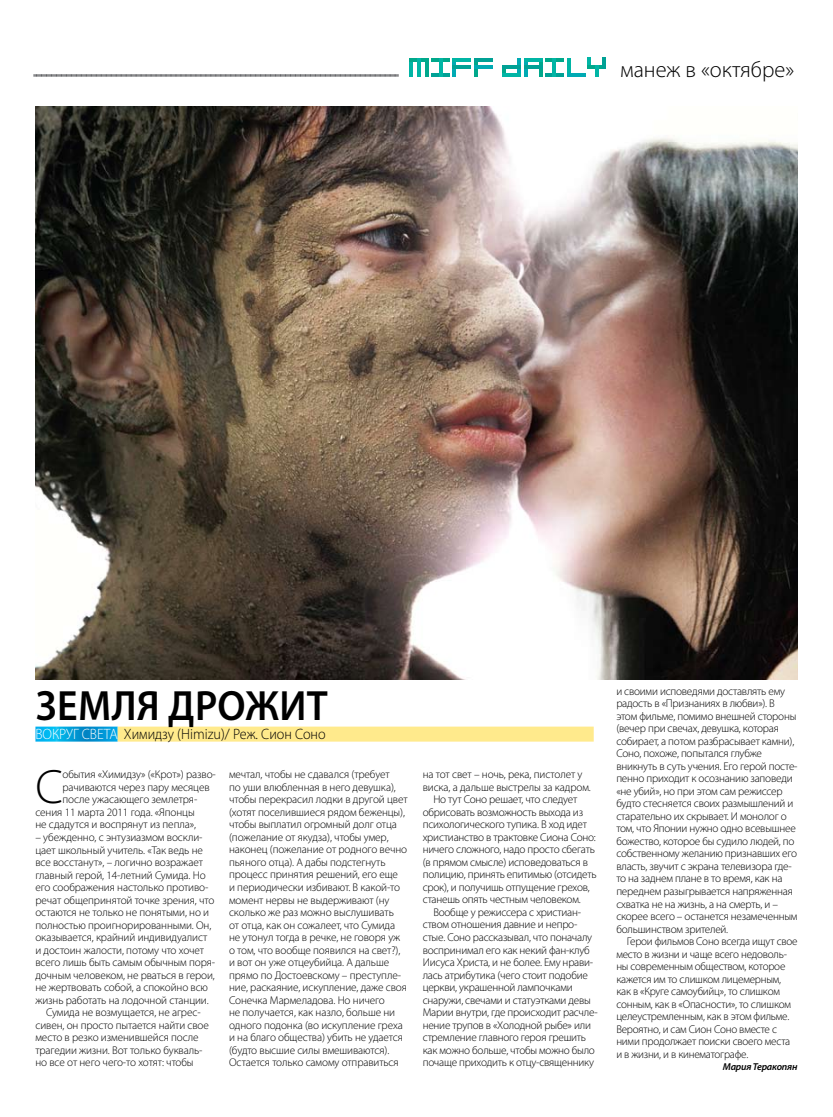
<style>
.page{position:relative;width:833px;height:1117px;background:#fff}
.page>*{position:absolute;margin:0;border:0;box-sizing:border-box;transform-origin:0 0}
.t1{font:300 48.38px "Myriad Pro";color:#000}
.t2{font:600 42.5px "Myriad Pro";color:#000;scale:.94 1}
.t3{font:300 22.38px "Myriad Pro";color:#000}
.t4{font:300 15px "Myriad Pro";color:#000;scale:.95 1}
.t5{font:300 11.25px/12.5px "Myriad Pro";letter-spacing:-.015em;color:#000}
.t6{font:italic 600 10px "Myriad Pro";letter-spacing:-.02em;color:#000}
.s1{color:#fff}
</style>
<div class="page">
<hr style="left:409px;top:58px;width:4px;height:19px;background:#00b5a5">
<hr style="left:409px;top:58px;width:19px;height:4px;background:#00a88b">
<hr style="left:417px;top:58px;width:4px;height:19px;background:#00b5a5">
<hr style="left:431px;top:58px;width:19px;height:4px;background:#00a88b">
<hr style="left:431px;top:73px;width:19px;height:4px;background:#00a195">
<hr style="left:439px;top:58px;width:3px;height:19px;background:#00b5a5">
<hr style="left:425px;top:58px;width:3px;height:19px;background:#00a88b">
<hr style="left:587px;top:58px;width:4px;height:11px;background:#00b5a5">
<hr style="left:587px;top:65px;width:19px;height:4px;background:#00a88b">
<hr style="left:602px;top:58px;width:4px;height:11px;background:#00a195">
<hr style="left:595px;top:65px;width:4px;height:12px;background:#00b5a5">
<hr style="left:452px;top:58px;width:4px;height:19px;background:#00aab3">
<hr style="left:452px;top:65px;width:19px;height:4px;background:#00a195">
<hr style="left:452px;top:58px;width:19px;height:4px;background:#00b5a5">
<hr style="left:474px;top:58px;width:4px;height:19px;background:#00a88b">
<hr style="left:474px;top:65px;width:19px;height:4px;background:#00aab3">
<hr style="left:474px;top:58px;width:19px;height:4px;background:#00a195">
<hr style="left:545px;top:58px;width:19px;height:4px;background:#00a88b">
<hr style="left:545px;top:73px;width:19px;height:4px;background:#00a195">
<hr style="left:552px;top:58px;width:4px;height:19px;background:#00b5a5">
<svg style="left:524px;top:62px;width:3px;height:15px"></svg>
<hr style="left:539px;top:58px;width:3px;height:19px;background:#00a88b">
<hr style="left:523px;top:65px;width:19px;height:4px;background:#00a195">
<hr style="left:523px;top:58px;width:19px;height:4px;background:#00b5a5">
<hr style="left:517px;top:58px;width:4px;height:19px;background:#00aab3">
<hr style="left:502px;top:65px;width:4px;height:12px;background:#00a88b">
<hr style="left:502px;top:65px;width:19px;height:4px;background:#00a195">
<hr style="left:502px;top:73px;width:19px;height:4px;background:#00b5a5">
<hr style="left:567px;top:58px;width:4px;height:19px;background:#00b5a5">
<hr style="left:567px;top:73px;width:19px;height:4px;background:#00aab3">
<svg style="left:34px;top:74px;width:364px;height:3px"></svg>
<img style="left:35px;top:106px;width:762px;height:573px">
<svg style="left:35px;top:726px;width:83px;height:15px"></svg>
<div style="left:118px;top:726px;width:476px;height:15px;background:#ffea8c"></div>
<h3 class="t3" style="left:620px;top:56px;width:175px">манеж в «октябре»</h3>
<h2 class="t2" style="left:36px;top:678px;width:50px">Земл</h2>
<h2 class="t2" style="left:137px;top:678px;width:201px">я дрожит</h2>
<h3 class="t4" style="left:35px;top:725px;width:307px"><span class="s1">ВОКРУГ СВЕТА</span> Химидзу (Himizu)/ Реж. Сион Соно</h3>
<h1 class="t1" style="left:35px;top:758px;width:29px">С</h1>
<p class="t5" style="left:63px;top:768px;width:155px">обытия «Химидзу» («Крот») разво-</p>
<p class="t5" style="left:63px;top:780px;width:149px">рачиваются через пару месяцев</p>
<p class="t5" style="left:63px;top:793px;width:136px">после ужасающего землетря-</p>
<p class="t5" style="left:35px;top:805px;width:161px">сения 11 марта 2011 года. «Японцы</p>
<p class="t5" style="left:35px;top:818px;width:162px">не сдадутся и воспрянут из пепла»,</p>
<p class="t5" style="left:35px;top:830px;width:169px">– убежденно, с энтузиазмом воскли-</p>
<p class="t5" style="left:35px;top:843px;width:169px">цает школьный учитель. «Так ведь не</p>
<p class="t5" style="left:35px;top:855px;width:169px">все восстанут», – логично возражает</p>
<p class="t5" style="left:35px;top:868px;width:172px">главный герой, 14-летний Сумида. Но</p>
<p class="t5" style="left:35px;top:880px;width:174px">его соображения настолько противо-</p>
<p class="t5" style="left:35px;top:893px;width:180px">речат общепринятой точке зрения, что</p>
<p class="t5" style="left:35px;top:905px;width:175px">остаются не только не понятыми, но и</p>
<p class="t5" style="left:35px;top:918px;width:177px">полностью проигнорированными. Он,</p>
<p class="t5" style="left:35px;top:930px;width:173px">оказывается, крайний индивидуалист</p>
<p class="t5" style="left:35px;top:943px;width:170px">и достоин жалости, потому что хочет</p>
<p class="t5" style="left:35px;top:955px;width:181px">всего лишь быть самым обычным поря-</p>
<p class="t5" style="left:35px;top:968px;width:181px">дочным человеком, не рваться в герои,</p>
<p class="t5" style="left:35px;top:980px;width:174px">не жертвовать собой, а спокойно всю</p>
<p class="t5" style="left:35px;top:993px;width:175px">жизнь работать на лодочной станции.</p>
<p class="t5" style="left:46px;top:1005px;width:156px">Сумида не возмущается, не агрес-</p>
<p class="t5" style="left:35px;top:1018px;width:175px">сивен, он просто пытается найти свое</p>
<p class="t5" style="left:35px;top:1030px;width:165px">место в резко изменившейся после</p>
<p class="t5" style="left:35px;top:1043px;width:169px">трагедии жизни. Вот только букваль-</p>
<p class="t5" style="left:35px;top:1055px;width:160px">но все от него чего-то хотят: чтобы</p>
<p class="t5" style="left:229px;top:768px;width:180px">мечтал, чтобы не сдавался (требует<br>по уши влюбленная в него девушка), чтобы перекрасил лодки в другой цвет (хотят поселившиеся рядом беженцы), чтобы выплатил огромный долг отца (пожелание от якудза), чтобы умер, наконец (пожелание от родного вечно пьяного отца). А дабы подстегнуть процесс принятия решений, его еще<br>и периодически избивают. В какой-то момент нервы не выдерживают (ну сколько же раз можно выслушивать<br>от отца, как он сожалеет, что Сумида не утонул тогда в речке, не говоря уж о том, что вообще появился на свет?), и вот он уже отцеубийца. А дальше прямо по Достоевскому – преступле&shy;ние, раскаяние, искупление, даже своя Сонечка Мармеладова. Но ничего<br>не получается, как назло, больше ни одного подонка (во искупление греха и на благо общества) убить не удается (будто высшие силы вмешиваются).<br>Остается только самому отправиться</p>
<p class="t5" style="left:423px;top:768px;width:161px">на тот свет – ночь, река, пистолет у</p>
<p class="t5" style="left:423px;top:780px;width:170px">виска, а дальше выстрелы за кадром.</p>
<p class="t5" style="left:433px;top:793px;width:146px">Но тут Соно решает, что следует</p>
<p class="t5" style="left:423px;top:805px;width:162px">обрисовать возможность выхода из</p>
<p class="t5" style="left:423px;top:818px;width:166px">психологического тупика. В ход идет</p>
<p class="t5" style="left:423px;top:830px;width:175px">христианство в трактовке Сиона Соно:</p>
<p class="t5" style="left:423px;top:843px;width:174px">ничего сложного, надо просто сбегать</p>
<p class="t5" style="left:423px;top:855px;width:167px">(в прямом смысле) исповедоваться в</p>
<p class="t5" style="left:423px;top:868px;width:175px">полицию, принять епитимью (отсидеть</p>
<p class="t5" style="left:423px;top:880px;width:169px">срок), и получишь отпущение грехов,</p>
<p class="t5" style="left:423px;top:893px;width:160px">станешь опять честным человеком.</p>
<p class="t5" style="left:433px;top:905px;width:149px">Вообще у режиссера с христиан-</p>
<p class="t5" style="left:423px;top:918px;width:156px">ством отношения давние и непро-</p>
<p class="t5" style="left:423px;top:930px;width:171px">стые. Соно рассказывал, что поначалу</p>
<p class="t5" style="left:423px;top:943px;width:169px">воспринимал его как некий фан-клуб</p>
<p class="t5" style="left:423px;top:955px;width:172px">Иисуса Христа, и не более. Ему нрави-</p>
<p class="t5" style="left:423px;top:968px;width:167px">лась атрибутика (чего стоит подобие</p>
<p class="t5" style="left:423px;top:980px;width:151px">церкви, украшенной лампочками</p>
<p class="t5" style="left:423px;top:993px;width:170px">снаружи, свечами и статуэтками девы</p>
<p class="t5" style="left:423px;top:1005px;width:176px">Марии внутри, где происходит расчле-</p>
<p class="t5" style="left:423px;top:1018px;width:170px">нение трупов в «Холодной рыбе» или</p>
<p class="t5" style="left:423px;top:1030px;width:165px">стремление главного героя грешить</p>
<p class="t5" style="left:423px;top:1043px;width:174px">как можно больше, чтобы можно было</p>
<p class="t5" style="left:423px;top:1055px;width:173px">почаще приходить к отцу-священнику</p>
<p class="t5" style="left:616px;top:684px;width:183px">и своими исповедями доставлять ему радость в «Признаниях в любви»). В этом фильме, помимо внешней стороны (вечер при свечах, девушка, которая собирает, а потом разбрасывает камни), Соно, похоже, попытался глубже вникнуть в суть учения. Его герой посте&shy;пенно приходит к осознанию заповеди «не убий», но при этом сам режиссер будто стесняется своих размышлений и старательно их скрывает. И монолог о том, что Японии нужно одно всевышнее божество, которое бы судило людей, по собственному желанию признавших его власть, звучит с экрана телевизора где&shy;то на заднем плане в то время, как на переднем разыгрывается напряженная схватка не на жизнь, а на смерть, и – скорее всего – останется незамеченным большинством зрителей.</p>
<p class="t5" style="left:616px;top:934px;width:183px;text-indent:11px">Герои фильмов Соно всегда ищут свое место в жизни и чаще всего недоволь&shy;ны современным обществом, которое кажется им то слишком лицемерным, как в «Круге самоубийц», то слишком сонным, как в «Опасности», то слишком целеустремленным, как в этом фильме.<br>Вероятно, и сам Сион Соно вместе с ними продолжает поиски своего места и в жизни, и в кинематографе.</p>
<p class="t6" style="left:723px;top:1060px;width:76px">Мария Теракопян</p>
</div>
